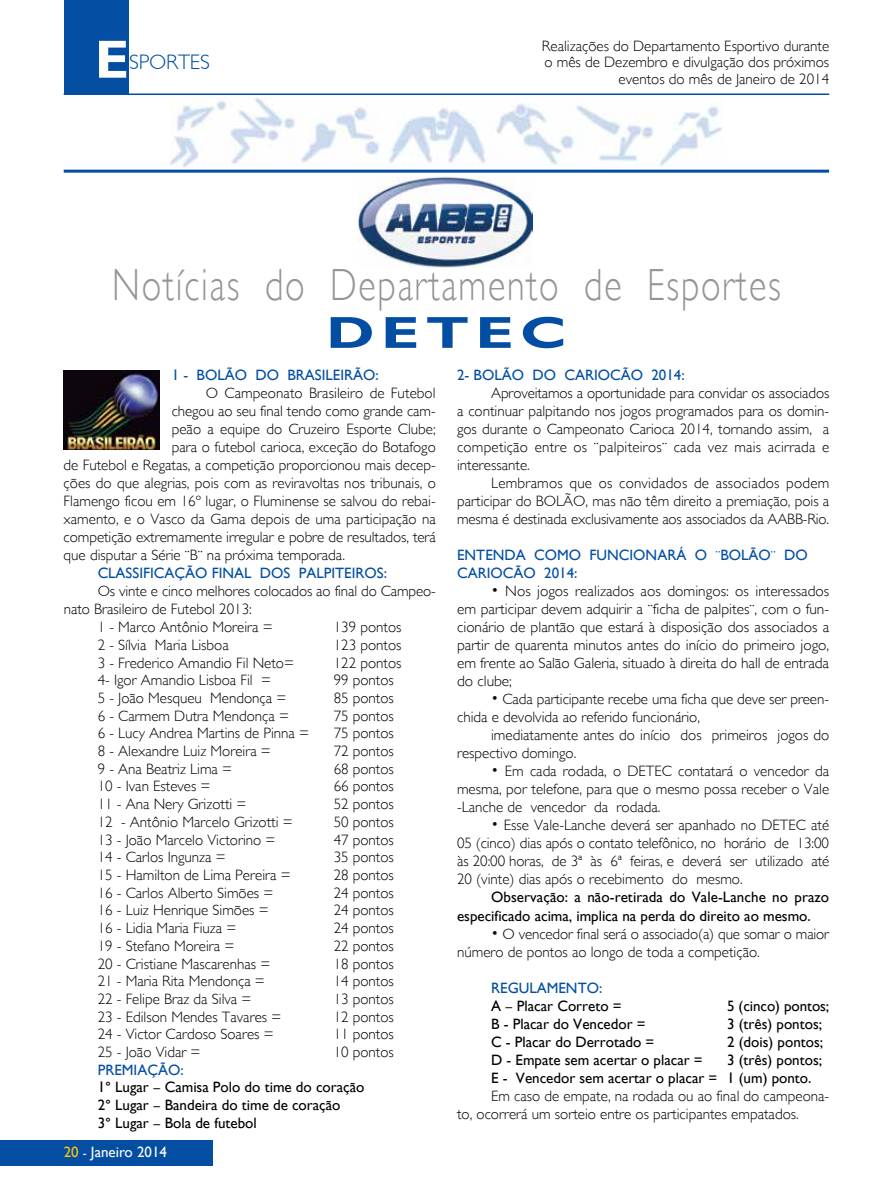
<style>
.page{position:relative;width:893px;height:1191px;background:#fff}
.page>*{position:absolute;margin:0;border:0;box-sizing:border-box;transform-origin:0 0}
.t1{font:700 54px "Gill Sans";color:#fff}
.t2{font:300 45px "Gill Sans";letter-spacing:.05em;color:#939598;scale:.8 1}
.t3{font:700 45px "Gill Sans";letter-spacing:.1em;color:#034ea2;scale:1.35 1}
.t4{font:300 21px "Gill Sans";color:#034ea2}
.t5{font:300 15px/18px "Gill Sans";color:#000}
.t6{font:15px/17.9px "Gill Sans";color:#000}
.t7{font:15px/18px "Gill Sans";color:#034ea2}
.t8{font:15px "Gill Sans";color:#fff}
.s1{color:#ffcb05}
.s2{font-size:12px}
</style>
<div class="page">
<div style="left:0;top:1140px;width:213px;height:25px;background:#034ea2"></div>
<img style="left:358px;top:177px;width:175px;height:91px">
<img style="left:170px;top:97px;width:552px;height:70px">
<hr style="left:64px;top:170px;width:765px;height:3px;background:#034ea2">
<div style="left:64px;top:0;width:65px;height:95px;background:#034ea2"></div>
<hr style="left:64px;top:93px;width:765px;height:2px;background:#034ea2">
<img style="left:64px;top:370px;width:95px;height:80px">
<h1 class="t1" style="left:95px;top:27px;width:29px">e</h1>
<h3 class="t4" style="left:129px;top:50px;width:13px">sportes</h3>
<p class="t5" style="left:542px;top:37px;width:289px;line-height:16.5px">Realizações do Departamento Esportivo durante o mês de Dezembro e divulgação dos próximos</p>
<p class="t5" style="left:619px;top:70px;width:212px">eventos do mês de Janeiro de 2014</p>
<h2 class="t2" style="left:112px;top:259px;width:837px">Notícias do Departamento de Esportes</h2>
<h2 class="t3" style="left:326px;top:305px;width:180px">DETEC</h2>
<p class="t7" style="left:172px;top:366px;width:209px">1 - BOLÃO DO BRASILEIRÃO:</p>
<p class="t5" style="left:206px;top:384px;width:231px">O Campeonato Brasileiro de Futebol</p>
<p class="t5" style="left:172px;top:402px;width:265px">chegou ao seu final tendo como grande cam-</p>
<p class="t5" style="left:172px;top:420px;width:266px">peão a equipe do Cruzeiro Esporte Clube;</p>
<p class="t5" style="left:172px;top:438px;width:266px">para o futebol carioca, exceção do Botafogo</p>
<p class="t5" style="left:64px;top:456px;width:374px">de Futebol e Regatas, a competição proporcionou mais decep-</p>
<p class="t5" style="left:64px;top:474px;width:374px">ções do que alegrias, pois com as reviravoltas nos tribunais, o</p>
<p class="t5" style="left:64px;top:492px;width:374px">Flamengo ficou em 16º lugar, o Fluminense se salvou do rebai-</p>
<p class="t5" style="left:64px;top:510px;width:374px">xamento, e o Vasco da Gama depois de uma participação na</p>
<p class="t5" style="left:64px;top:528px;width:374px">competição extremamente irregular e pobre de resultados, terá</p>
<p class="t5" style="left:64px;top:546px;width:283px">que disputar a Série ¨B¨ na próxima temporada.</p>
<p class="t7" style="left:98px;top:564px;width:291px">CLASSIFICAÇÃO FINAL DOS PALPITEIROS:</p>
<p class="t5" style="left:98px;top:582px;width:340px">Os vinte e cinco melhores colocados ao final do Campeo-</p>
<p class="t5" style="left:64px;top:600px;width:190px">nato Brasileiro de Futebol 2013:</p>
<p class="t5" style="left:98px;top:618px;width:177px">1 - Marco Antônio Moreira =</p>
<p class="t5" style="left:334px;top:618px;width:69px">139 pontos</p>
<p class="t5" style="left:98px;top:636px;width:133px">2 - Sílvia Maria Lisboa</p>
<p class="t5" style="left:334px;top:636px;width:69px">123 pontos</p>
<p class="t5" style="left:98px;top:653px;width:198px">3 - Frederico Amandio Fil Neto=</p>
<p class="t5" style="left:334px;top:653px;width:69px">122 pontos</p>
<p class="t5" style="left:98px;top:671px;width:175px">4- Igor Amandio Lisboa Fil =</p>
<p class="t5" style="left:334px;top:671px;width:62px">99 pontos</p>
<p class="t5" style="left:98px;top:689px;width:190px">5 - João Mesqueu Mendonça =</p>
<p class="t5" style="left:334px;top:689px;width:62px">85 pontos</p>
<p class="t5" style="left:98px;top:706px;width:193px">6 - Carmem Dutra Mendonça =</p>
<p class="t5" style="left:334px;top:706px;width:62px">75 pontos</p>
<p class="t5" style="left:98px;top:724px;width:213px">6 - Lucy Andrea Martins de Pinna =</p>
<p class="t5" style="left:334px;top:724px;width:62px">75 pontos</p>
<p class="t5" style="left:98px;top:742px;width:175px">8 - Alexandre Luiz Moreira =</p>
<p class="t5" style="left:334px;top:742px;width:62px">72 pontos</p>
<p class="t5" style="left:98px;top:760px;width:136px">9 - Ana Beatriz Lima =</p>
<p class="t5" style="left:334px;top:760px;width:62px">68 pontos</p>
<p class="t5" style="left:98px;top:777px;width:114px">10 - Ivan Esteves =</p>
<p class="t5" style="left:334px;top:777px;width:62px">66 pontos</p>
<p class="t5" style="left:98px;top:795px;width:150px">11 - Ana Nery Grizotti =</p>
<p class="t5" style="left:334px;top:795px;width:62px">52 pontos</p>
<p class="t5" style="left:98px;top:813px;width:196px">12 - Antônio Marcelo Grizotti =</p>
<p class="t5" style="left:334px;top:813px;width:62px">50 pontos</p>
<p class="t5" style="left:98px;top:830px;width:179px">13 - João Marcelo Victorino =</p>
<p class="t5" style="left:334px;top:830px;width:62px">47 pontos</p>
<p class="t5" style="left:98px;top:848px;width:130px">14 - Carlos Ingunza =</p>
<p class="t5" style="left:334px;top:848px;width:62px">35 pontos</p>
<p class="t5" style="left:98px;top:866px;width:194px">15 - Hamilton de Lima Pereira =</p>
<p class="t5" style="left:334px;top:866px;width:62px">28 pontos</p>
<p class="t5" style="left:98px;top:883px;width:177px">16 - Carlos Alberto Simões =</p>
<p class="t5" style="left:334px;top:883px;width:62px">24 pontos</p>
<p class="t5" style="left:98px;top:901px;width:172px">16 - Luiz Henrique Simões =</p>
<p class="t5" style="left:334px;top:901px;width:62px">24 pontos</p>
<p class="t5" style="left:98px;top:919px;width:140px">16 - Lidia Maria Fiuza =</p>
<p class="t5" style="left:334px;top:919px;width:62px">24 pontos</p>
<p class="t5" style="left:98px;top:937px;width:138px">19 - Stefano Moreira =</p>
<p class="t5" style="left:334px;top:937px;width:62px">22 pontos</p>
<p class="t5" style="left:98px;top:954px;width:174px">20 - Cristiane Mascarenhas =</p>
<p class="t5" style="left:334px;top:954px;width:62px">18 pontos</p>
<p class="t5" style="left:98px;top:972px;width:169px">21 - Maria Rita Mendonça =</p>
<p class="t5" style="left:334px;top:972px;width:62px">14 pontos</p>
<p class="t5" style="left:98px;top:990px;width:155px">22 - Felipe Braz da Silva =</p>
<p class="t5" style="left:334px;top:990px;width:62px">13 pontos</p>
<p class="t5" style="left:98px;top:1007px;width:185px">23 - Edilson Mendes Tavares =</p>
<p class="t5" style="left:334px;top:1007px;width:62px">12 pontos</p>
<p class="t5" style="left:98px;top:1025px;width:177px">24 - Victor Cardoso Soares =</p>
<p class="t5" style="left:334px;top:1025px;width:62px">11 pontos</p>
<p class="t5" style="left:98px;top:1043px;width:104px">25 - João Vidar =</p>
<p class="t5" style="left:334px;top:1043px;width:62px">10 pontos</p>
<p class="t7" style="left:98px;top:1060px;width:87px">PREMIAÇÃO:</p>
<p class="t6" style="left:98px;top:1078px;width:268px">1° Lugar – Camisa Polo do time do coração<br>2° Lugar – Bandeira do time de coração<br>3° Lugar – Bola de futebol</p>
<p class="t8" style="left:64px;top:1143px;width:105px"><span class="s1">20</span> <span class="s2">-</span> Janeiro 2014</p>
<p class="t7" style="left:457px;top:366px;width:229px">2- BOLÃO DO CARIOCÃO 2014:</p>
<p class="t5" style="left:457px;top:384px;width:374px;text-align:justify;text-indent:34px">Aproveitamos a oportunidade para convidar os associados a continuar palpitando nos jogos programados para os domin&shy;gos durante o Campeonato Carioca 2014, tornando assim, a competição entre os ¨palpiteiros¨ cada vez mais acirrada e interessante.</p>
<p class="t5" style="left:457px;top:474px;width:374px;text-align:justify;text-indent:34px">Lembramos que os convidados de associados podem participar do BOLÃO, mas não têm direito a premiação, pois a mesma é destinada exclusivamente aos associados da AABB-Rio.</p>
<p class="t7" style="left:457px;top:546px;width:352px">ENTENDA COMO FUNCIONARÁ O ¨BOLÃO¨ DO<br>CARIOCÃO 2014:</p>
<p class="t5" style="left:457px;top:582px;width:374px;text-align:justify;text-indent:34px">• Nos jogos realizados aos domingos: os interessados em participar devem adquirir a ¨ficha de palpites¨, com o fun&shy;cionário de plantão que estará à disposição dos associados a partir de quarenta minutos antes do início do primeiro jogo, em frente ao Salão Galeria, situado à direita do hall de entrada do clube;</p>
<p class="t5" style="left:457px;top:690px;width:374px;text-indent:34px">• Cada participante recebe uma ficha que deve ser preen&shy;chida e devolvida ao referido funcionário,</p>
<p class="t5" style="left:457px;top:726px;width:374px;text-indent:34px">imediatamente antes do início dos primeiros jogos do respectivo domingo.</p>
<p class="t5" style="left:457px;top:762px;width:374px;text-align:justify;text-indent:34px">• Em cada rodada, o DETEC contatará o vencedor da mesma, por telefone, para que o mesmo possa receber o Vale -Lanche de vencedor da rodada.</p>
<p class="t5" style="left:457px;top:816px;width:374px;text-align:justify;text-indent:34px">• Esse Vale-Lanche deverá ser apanhado no DETEC até 05 (cinco) dias após o contato telefônico, no horário de 13:00 às 20:00 horas, de 3ª às 6ª feiras, e deverá ser utilizado até 20 (vinte) dias após o recebimento do mesmo.</p>
<p class="t6" style="left:457px;top:888px;width:374px;text-indent:34px">Observação: a não-retirada do Vale-Lanche no prazo especificado acima, implica na perda do direito ao mesmo.</p>
<p class="t5" style="left:457px;top:924px;width:374px;text-indent:34px">• O vencedor final será o associado(a) que somar o maior número de pontos ao longo de toda a competição.</p>
<p class="t7" style="left:491px;top:978px;width:113px">REGULAMENTO:</p>
<p class="t6" style="left:491px;top:996px;width:132px">A – Placar Correto =</p>
<p class="t6" style="left:727px;top:996px;width:104px">5 (cinco) pontos;</p>
<p class="t6" style="left:491px;top:1014px;width:156px">B - Placar do Vencedor =</p>
<p class="t6" style="left:727px;top:1014px;width:97px">3 (três) pontos;</p>
<p class="t6" style="left:491px;top:1032px;width:165px">C - Placar do Derrotado =</p>
<p class="t6" style="left:727px;top:1032px;width:98px">2 (dois) pontos;</p>
<p class="t6" style="left:491px;top:1050px;width:213px">D - Empate sem acertar o placar =</p>
<p class="t6" style="left:491px;top:1050px;width:333px;text-indent:236px">3 (três) pontos;<br>E - Vencedor sem acertar o placar = 1 (um) ponto.</p>
<p class="t5" style="left:457px;top:1086px;width:374px;text-indent:34px">Em caso de empate, na rodada ou ao final do campeona&shy;to, ocorrerá um sorteio entre os participantes empatados.</p>
</div>
